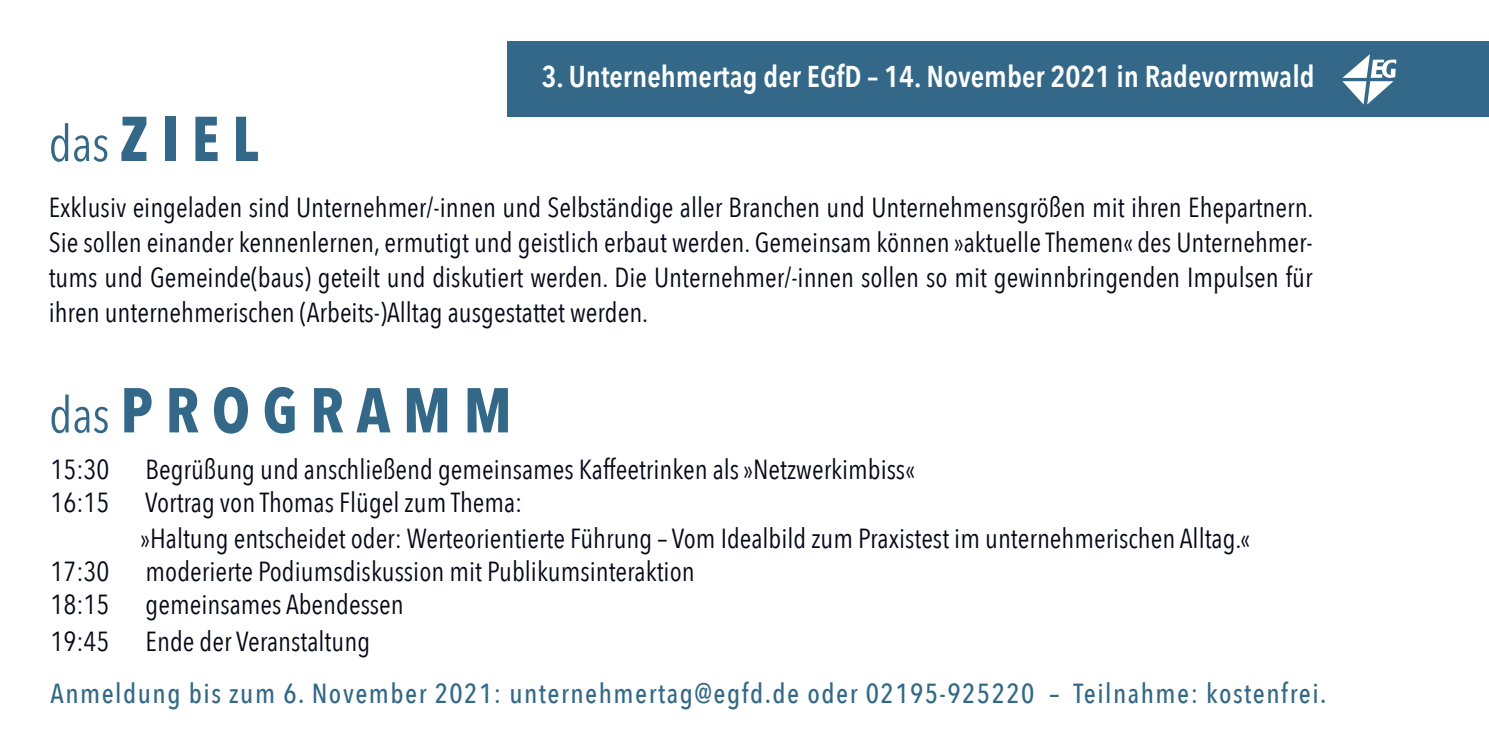
<style>
.page{position:relative;width:1489px;height:745px;background:#fff}
.page>*{position:absolute;margin:0;border:0;box-sizing:border-box;transform-origin:0 0}
.t1{font:700 62.5px "Avenir Next Condensed";letter-spacing:.2em;color:#336888}
.t2{font:600 30px "Avenir Next Condensed";color:#fff}
.t3{font:27.5px/35px "Avenir Next Condensed";color:#050817}
.t4{font:500 27.5px "Avenir Next Condensed";letter-spacing:.055em;color:#336987}
.s1{font-weight:400;font-size:50px}
</style>
<div class="page">
<div style="left:508px;top:41px;width:980px;height:75px;background:#336888"></div>
<svg style="left:1342px;top:54px;width:54px;height:50px"></svg>
<h1 class="t1" style="left:49px;top:101px;width:211px"><span class="s1">das</span>ZIEL</h1>
<p class="t2" style="left:541px;top:51px;width:774px">3. Unternehmertag der EGfD – 14. November 2021 in Radevormwald</p>
<p class="t3" style="left:49px;top:188px;width:1266px;text-align:justify">Exklusiv eingeladen sind Unternehmer/-innen und Selbständige aller Branchen und Unternehmensgrößen mit ihren Ehepartnern.<br>Sie sollen einander kennenlernen, ermutigt und geistlich erbaut werden. Gemeinsam können »aktuelle Themen« des Unternehmer&shy;tums und Gemeinde(baus) geteilt und diskutiert werden. Die Unternehmer/-innen sollen so mit gewinnbringenden Impulsen für ihren unternehmerischen (Arbeits-)Alltag ausgestattet werden.</p>
<h1 class="t1" style="left:49px;top:372px;width:464px"><span class="s1">das</span>PROGRAMM</h1>
<p class="t3" style="left:50px;top:450px;width:60px">15:30</p>
<p class="t3" style="left:146px;top:450px;width:770px">Begrüßung und anschließend gemeinsames Kaffeetrinken als »Netzwerkimbiss«</p>
<p class="t3" style="left:50px;top:483px;width:60px">16:15</p>
<p class="t3" style="left:140px;top:483px;width:1110px;line-height:36px">Vortrag von Thomas Flügel zum Thema:<br>»Haltung entscheidet oder: Werteorientierte Führung – Vom Idealbild zum Praxistest im unternehmerischen Alltag.«</p>
<p class="t3" style="left:50px;top:552px;width:60px">17:30</p>
<p class="t3" style="left:146px;top:552px;width:550px">moderierte Podiumsdiskussion mit Publikumsinteraktion</p>
<p class="t3" style="left:50px;top:585px;width:60px">18:15</p>
<p class="t3" style="left:146px;top:585px;width:259px">gemeinsames Abendessen</p>
<p class="t3" style="left:50px;top:621px;width:60px">19:45</p>
<p class="t3" style="left:146px;top:621px;width:226px">Ende der Veranstaltung</p>
<p class="t4" style="left:50px;top:676px;width:1277px">Anmeldung bis zum 6. November 2021: unternehmertag@egfd.de oder 02195-925220 – Teilnahme: kostenfrei.</p>
</div>
